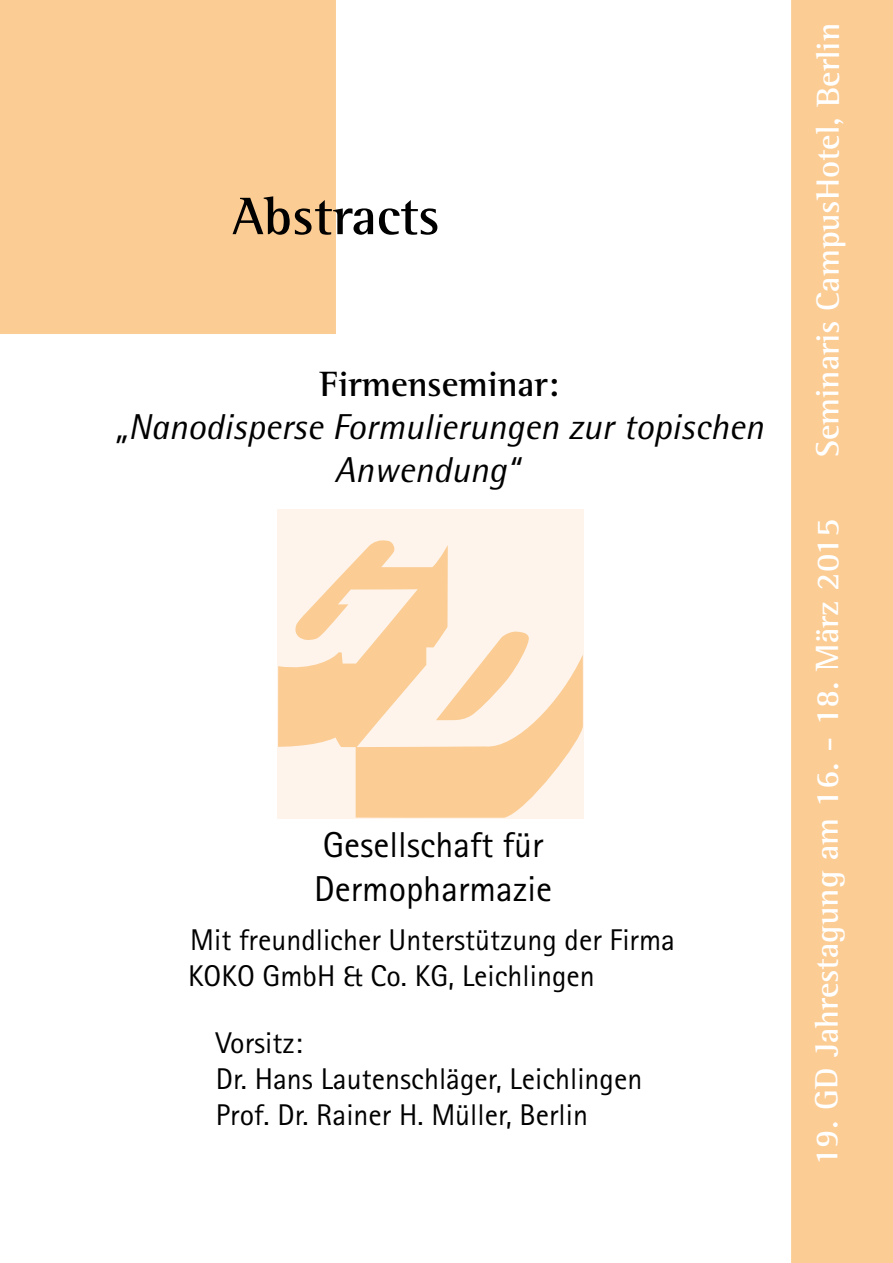
<style>
.page{position:relative;width:893px;height:1263px;background:#fff}
.page>*{position:absolute;margin:0;border:0;box-sizing:border-box;transform-origin:0 0}
.t1{font:700 54px "Agfa Rotis Semi Serif";color:#000}
.t2{font:italic 36px/43.2px "Agfa Rotis Semisans";color:#000}
.t3{font:36px/43.2px "Agfa Rotis Sans Serif";color:#000}
.t4{font:700 36px "Agfa Rotis Semi Serif";color:#000}
.t5{font:700 33px "Agfa Rotis Semi Serif";color:#fff}
.t6{font:30px/36px "Agfa Rotis Sans Serif";color:#000}
</style>
<div class="page">
<div style="left:0;top:0;width:336px;height:334px;background:#fbcc94"></div>
<div style="left:791px;top:0;width:102px;height:1263px;background:#fbcc94"></div>
<div style="left:277px;top:509px;width:307px;height:309px;background:#fef4eb"></div>
<svg style="left:278px;top:540px;width:305px;height:278px"></svg>
<svg style="left:436px;top:631px;width:94px;height:89px"></svg>
<h1 class="t1" style="left:232px;top:184px;width:209px">Abstracts</h1>
<p class="t4" style="left:320px;top:362px;width:241px">Firmenseminar:</p>
<p class="t2" style="left:334px;top:405px;width:431px;text-indent:-219px">„Nanodisperse Formulierungen zur topischen<br>Anwendung“</p>
<p class="t3" style="left:314px;top:823px;width:239px">Gesellschaft für<br>Dermopharmazie</p>
<p class="t6" style="left:188px;top:922px;width:489px">Mit freundlicher Unterstützung der Firma<br>KOKO GmbH &amp; Co. KG, Leichlingen</p>
<p class="t6" style="left:216px;top:1025px;width:428px">Vorsitz:<br>Dr. Hans Lautenschläger, Leichlingen<br>Prof. Dr. Rainer H. Müller, Berlin</p>
<p class="t5" style="left:808px;top:457px;width:435px;rotate:-90deg">Seminaris CampusHotel, Berlin</p>
<p class="t5" style="left:807px;top:1166px;width:649px;rotate:-90deg">19. GD Jahrestagung am 16. - 18. März 2015</p>
</div>
